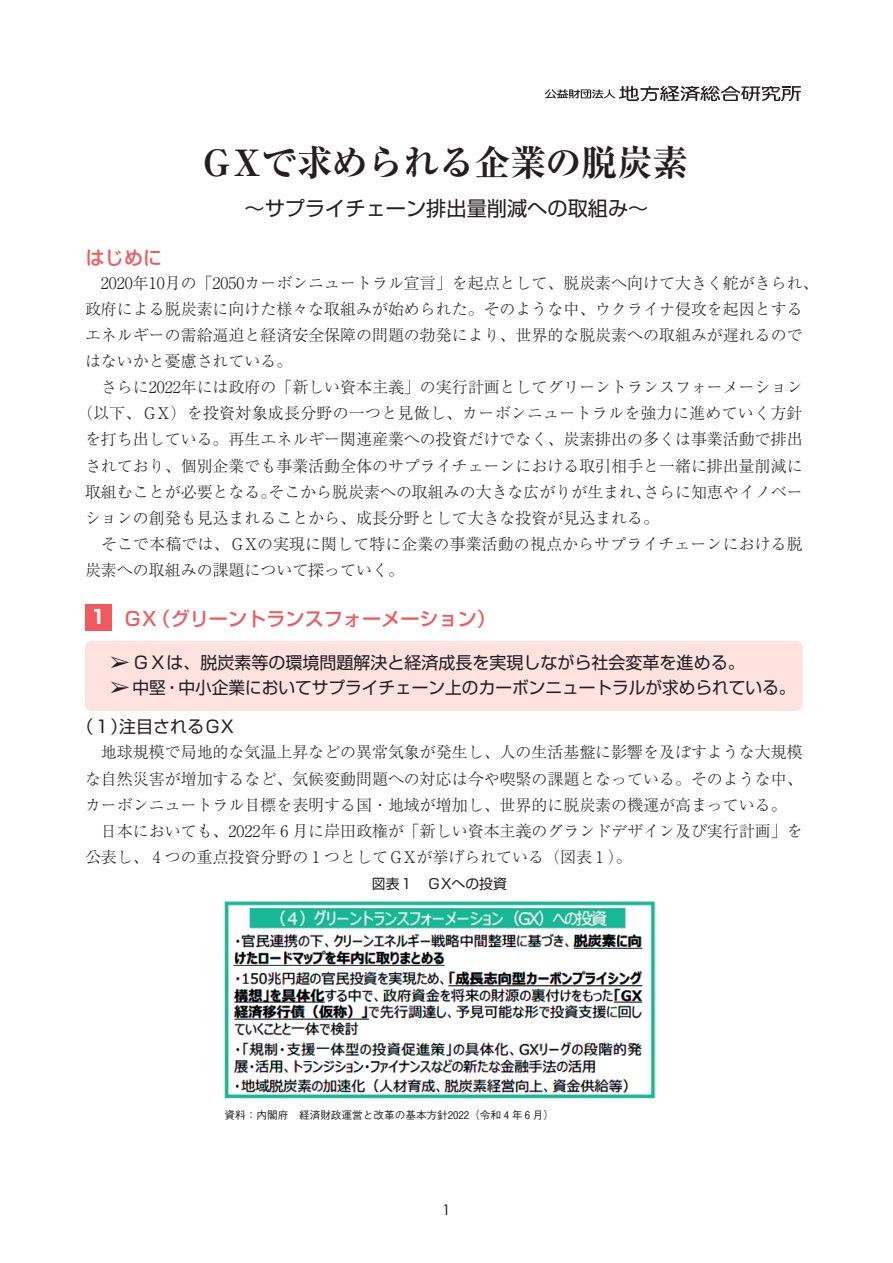
<style>
.page{position:relative;width:893px;height:1263px;background:#fff}
.page>*{position:absolute;margin:0;border:0;box-sizing:border-box;transform-origin:0 0}
.t1{font:700 expanded 36.15px "Ryumin Pro";letter-spacing:-.015em;color:#231f20}
.t2{font:21.3px/25px "MS Mincho";color:#231f20}
.t3{font:20.25px "Shin Go Pro";color:#231f20}
.t4{font:500 19.2px "Shin Go Pro";color:#f05a5e}
.t5{font:16.95px/25.5px "Shin Go Pro";color:#231f20}
.t6{font:300 15.9px/26.1px "Ryumin Pro";color:#231f20}
.t7{font:13.8px "Shin Go Pro";color:#231f20}
.t8{font:500 13.8px "Futura Std";color:#231f20}
.t9{font:500 10.65px "Gothic BBB Pro";color:#231f20}
.s1{font-weight:700;color:#fff}
</style>
<div class="page">
<svg style="left:545px;top:86px;width:256px;height:15px"></svg>
<div style="left:85px;top:604px;width:26px;height:26px;background:#f05a5e"></div>
<div style="left:85px;top:641px;width:718px;height:70px;background:#fde2df;border-radius:6px"></div>
<img style="left:224px;top:901px;width:431px;height:198px">
<p class="t4" style="left:86px;top:241px;width:78px">はじめに</p>
<h1 class="t1" style="left:199px;top:134px;width:491px">ＧＸで求められる企業の脱炭素</h1>
<p class="t3" style="left:244px;top:191px;width:405px">～サプライチェーン排出量削減への取組み～</p>
<p class="t6" style="left:85px;top:269px;width:735px">　2020年10月の「2050カーボンニュートラル宣言」を起点として、脱炭素へ向けて大きく舵がきられ、</p>
<p class="t6" style="left:85px;top:295px;width:719px">政府による脱炭素に向けた様々な取組みが始められた。そのような中、ウクライナ侵攻を起因とする</p>
<p class="t6" style="left:85px;top:321px;width:719px">エネルギーの需給逼迫と経済安全保障の問題の勃発により、世界的な脱炭素への取組みが遅れるので</p>
<p class="t6" style="left:85px;top:347px;width:209px">はないかと憂慮されている。</p>
<p class="t6" style="left:85px;top:373px;width:719px">　さらに2022年には政府の「新しい資本主義」の実行計画としてグリーントランスフォーメーション</p>
<p class="t6" style="left:77px;top:399px;width:727px">（以下、ＧＸ）を投資対象成長分野の一つと見做し、カーボンニュートラルを強力に進めていく方針</p>
<p class="t6" style="left:85px;top:425px;width:719px">を打ち出している。再生エネルギー関連産業への投資だけでなく、炭素排出の多くは事業活動で排出</p>
<p class="t6" style="left:85px;top:451px;width:719px">されており、個別企業でも事業活動全体のサプライチェーンにおける取引相手と一緒に排出量削減に</p>
<p class="t6" style="left:85px;top:477px;width:719px">取組むことが必要となる｡そこから脱炭素への取組みの大きな広がりが生まれ、さらに知恵やイノベー</p>
<p class="t6" style="left:85px;top:503px;width:576px">ションの創発も見込まれることから、成長分野として大きな投資が見込まれる。</p>
<p class="t6" style="left:85px;top:529px;width:719px">　そこで本稿では、ＧＸの実現に関して特に企業の事業活動の視点からサプライチェーンにおける脱</p>
<p class="t6" style="left:85px;top:555px;width:320px">炭素への取組みの課題について探っていく。</p>
<p class="t4" style="left:90px;top:603px;width:407px"><span class="s1">1</span> ＧＸ（グリーントランスフォーメーション）</p>
<p class="t5" style="left:132px;top:647px;width:664px">ＧＸは、脱炭素等の環境問題解決と経済成長を実現しながら社会変革を進める。<br>中堅・中小企業においてサプライチェーン上のカーボンニュートラルが求められている。</p>
<h2 class="t2" style="left:109px;top:650px;width:23px">➢ ➢</h2>
<p class="t5" style="left:77px;top:711px;width:161px">（１）注目されるＧＸ</p>
<p class="t6" style="left:85px;top:738px;width:719px">　地球規模で局地的な気温上昇などの異常気象が発生し、人の生活基盤に影響を及ぼすような大規模な自然災害が増加するなど、気候変動問題への対応は今や喫緊の課題となっている。そのような中、カーボンニュートラル目標を表明する国・地域が増加し、世界的に脱炭素の機運が高まっている。　日本においても、2022年₆月に岸田政権が「新しい資本主義のグランドデザイン及び実行計画」を公表し、₄つの重点投資分野の₁つとしてＧＸが挙げられている（図表₁）。　</p>
<p class="t7" style="left:372px;top:872px;width:136px">図表１　ＧＸへの投資</p>
<p class="t9" style="left:225px;top:1107px;width:331px">資料：内閣府　経済財政運営と改革の基本方針2022（令和₄年₆月）</p>
<p class="t8" style="left:442px;top:1201px;width:9px">1</p>
</div>
